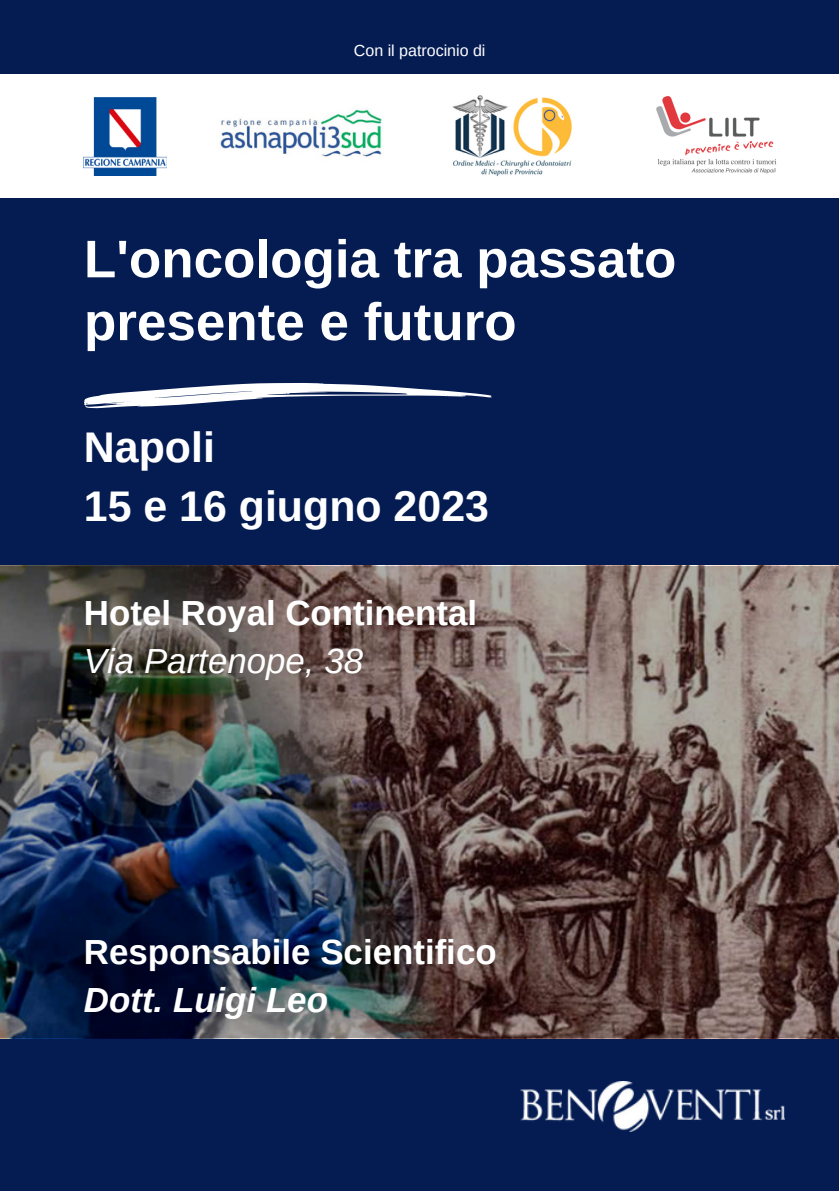
<style>
.page{position:relative;width:839px;height:1191px;background:#fff}
.page>*{position:absolute;margin:0;border:0;box-sizing:border-box;transform-origin:0 0}
.t1{font:700 53px/62.8px "Arimo";color:#fff}
.t2{font:700 42.8px "Arimo";color:#fff}
.t3{font:700 34.8px "Arimo";color:#fff}
.t4{font:italic 34.8px "Arimo";color:#fff}
.t5{font:italic 700 34.8px "Arimo";color:#fff}
.t6{font:16px "Arimo";color:#fff}
</style>
<div class="page">
<div style="left:0;top:0;width:838px;height:1191px;background:#051c53"></div>
<div style="left:0;top:74px;width:838px;height:124px;background:#fff"></div>
<img style="left:520px;top:1082px;width:264px;height:49px">
<img style="left:0;top:566px;width:838px;height:472px">
<svg style="left:84px;top:383px;width:408px;height:25px"></svg>
<img style="left:656px;top:96px;width:121px;height:78px">
<img style="left:452px;top:95px;width:120px;height:81px">
<img style="left:84px;top:97px;width:82px;height:78px">
<img style="left:220px;top:109px;width:163px;height:48px">
<p class="t6" style="left:354px;top:41px;width:133px">Con il patrocinio di</p>
<p class="t1" style="left:84px;top:228px;width:594px">L'oncologia tra passato presente e futuro</p>
<p class="t2" style="left:84px;top:423px;width:132px">Napoli</p>
<p class="t2" style="left:84px;top:483px;width:406px">15 e 16 giugno 2023</p>
<p class="t3" style="left:84px;top:594px;width:395px">Hotel Royal Continental</p>
<p class="t4" style="left:84px;top:642px;width:281px">Via Partenope, 38</p>
<p class="t3" style="left:84px;top:933px;width:414px">Responsabile Scientifico</p>
<p class="t5" style="left:84px;top:981px;width:245px">Dott. Luigi Leo</p>
</div>
